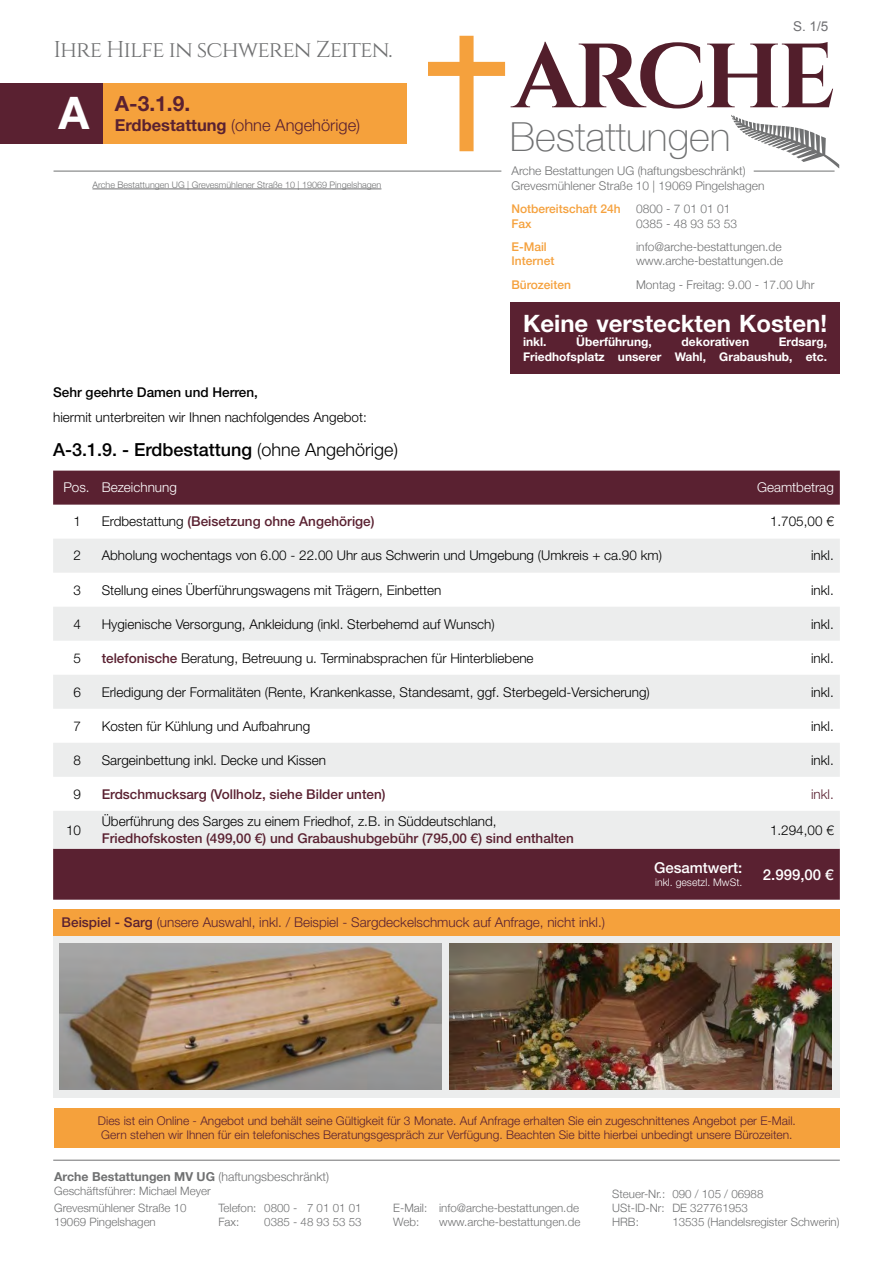
<style>
.page{position:relative;width:893px;height:1263px;background:#fff}
.page>*{position:absolute;margin:0;border:0;box-sizing:border-box;transform-origin:0 0}
.t1{font:700 91.05px "Cinzel";letter-spacing:-.04em;color:#521e2b}
.t2{font:700 45px "Helvetica Neue LT Std";color:#fff}
.t3{font:100 40.05px "Helvetica Neue";color:#707172}
.t4{font:700 24px "Helvetica Neue LT Std";color:#fff}
.t5{font:22.95px "Cinzel";letter-spacing:-.04em;color:#707172}
.t6{font:700 21px "Helvetica Neue LT Std";color:#5a2131}
.t7{font:500 18px "Helvetica Neue LT Std";color:#000}
.t8{font:300 16.5px "Helvetica Neue LT Std";color:#5a2131}
.t9{font:500 15px "Helvetica Neue LT Std";color:#fff}
.t10{font:300 13.5px "Helvetica Neue LT Std";color:#000}
.t11{font:500 13.5px "Helvetica Neue LT Std";color:#5a2131}
.t12{font:300 13.5px "Helvetica Neue LT Std";color:#5a2131}
.t13{font:500 13.5px "Helvetica Neue LT Std";color:#000}
.t14{font:300 13.5px "Helvetica Neue LT Std";color:#fff}
.t15{font:13.5px "Arial";color:#707073}
.t16{font:700 12.3px "Helvetica Neue";color:#707172}
.t17{font:300 12px/14.4px "Helvetica Neue LT Std";color:#5a2131}
.t18{font:300 12px/14.4px "Helvetica Neue";color:#707172}
.t19{font:700 12px/14.4px "Helvetica Neue LT Std";color:#fff;text-align:right}
.t20{font:500 12px "Helvetica Neue";color:#f5a13d}
.t21{font:300 11.55px/13.8px "Helvetica Neue";color:#707172}
.t22{font:300 10.5px "Helvetica Neue LT Std";color:#fff}
.t23{font:300 9px "Helvetica Neue";color:#707172}
.s1{font-weight:700}
.s2{font-weight:300}
.s3{font-weight:300;color:#000}
.s4{font-weight:500;color:#5a2131}
.s5{font-weight:500}
</style>
<div class="page">
<svg style="left:428px;top:36px;width:77px;height:115px"></svg>
<svg style="left:731px;top:115px;width:108px;height:53px"></svg>
<hr style="left:54px;top:171px;width:447px;height:1px;background:#707172">
<hr style="left:754px;top:171px;width:81px;height:1px;background:#707172">
<hr style="left:92px;top:189px;width:289px;height:1px;background:#707172">
<svg style="left:53px;top:471px;width:787px;height:429px;fill:#5a2131"></svg>
<svg style="left:53px;top:539px;width:787px;height:310px;fill:#eceded"></svg>
<div style="left:53px;top:936px;width:787px;height:161px;background:#eceded"></div>
<img style="left:60px;top:943px;width:382px;height:146px">
<img style="left:450px;top:943px;width:382px;height:146px">
<div style="left:53px;top:909px;width:787px;height:27px;background:#f5a13c"></div>
<hr style="left:53px;top:1160px;width:787px;height:1px;background:#707172">
<div style="left:102px;top:83px;width:304px;height:61px;background:#f5a13c"></div>
<div style="left:54px;top:1108px;width:786px;height:40px;background:#f5a13c"></div>
<div style="left:0;top:83px;width:102px;height:61px;background:#5a2131"></div>
<div style="left:510px;top:302px;width:330px;height:71px;background:#5a2131"></div>
<p class="t15" style="left:793px;top:18px;width:37px">S. 1/5</p>
<h3 class="t5" style="left:54px;top:36px;width:340px">Ihre Hilfe in schweren Zeiten.</h3>
<h1 class="t1" style="left:513px;top:21px;width:324px">ARCHE</h1>
<h3 class="t3" style="left:510px;top:106px;width:222px">Bestattungen</h3>
<p class="t18" style="left:511px;top:163px;width:254px">Arche Bestattungen UG (haftungsbeschränkt)<br>Grevesmühlener Straße 10 | 19069 Pingelshagen</p>
<p class="t20" style="left:511px;top:199px;width:111px">Notbereitschaft 24h</p>
<p class="t18" style="left:636px;top:201px;width:96px">0800 - 7 01 01 01</p>
<p class="t20" style="left:511px;top:214px;width:22px">Fax</p>
<p class="t18" style="left:636px;top:215px;width:103px">0385 - 48 93 53 53</p>
<p class="t20" style="left:511px;top:237px;width:37px">E-Mail</p>
<p class="t18" style="left:636px;top:239px;width:147px">info@arche-bestattungen.de</p>
<p class="t20" style="left:511px;top:251px;width:44px">Internet</p>
<p class="t18" style="left:636px;top:253px;width:148px">www.arche-bestattungen.de</p>
<p class="t20" style="left:511px;top:275px;width:61px">Bürozeiten</p>
<p class="t18" style="left:636px;top:276px;width:180px">Montag - Freitag: 9.00 - 17.00 Uhr</p>
<h3 class="t6" style="left:115px;top:90px;width:77px">A-3.1.9.</h3>
<p class="t8" style="left:115px;top:115px;width:247px"><span class="s1">Erdbestattung</span> (ohne Angehörige)</p>
<h2 class="t2" style="left:58px;top:86px;width:32px">A</h2>
<p class="t23" style="left:92px;top:178px;width:290px">Arche Bestattungen UG | Grevesmühlener Straße 10 | 19069 Pingelshagen</p>
<h3 class="t4" style="left:523px;top:308px;width:306px">Keine versteckten Kosten!</h3>
<p class="t19" style="left:523px;top:334px;width:25px">inkl.</p>
<p class="t19" style="left:576px;top:334px;width:77px">Überführung,</p>
<p class="t19" style="left:682px;top:334px;width:69px">dekorativen</p>
<p class="t19" style="left:523px;top:334px;width:306px">Erdsarg,<br>Friedhofsplatz unserer Wahl, Grabaushub, etc.</p>
<p class="t13" style="left:53px;top:384px;width:206px">Sehr geehrte Damen und Herren,</p>
<p class="t10" style="left:53px;top:409px;width:315px">hiermit unterbreiten wir Ihnen nachfolgendes Angebot:</p>
<h3 class="t7" style="left:53px;top:439px;width:346px">A-3.1.9. - Erdbestattung <span class="s2">(ohne Angehörige)</span></h3>
<p class="t14" style="left:63px;top:479px;width:115px">Pos. Bezeichnung</p>
<p class="t14" style="left:757px;top:479px;width:78px">Geamtbetrag</p>
<p class="t10" style="left:74px;top:513px;width:9px">1</p>
<p class="t11" style="left:102px;top:514px;width:274px"><span class="s3">Erdbestattung</span> (Beisetzung ohne Angehörige)</p>
<p class="t10" style="left:770px;top:513px;width:65px">1.705,00 €</p>
<p class="t10" style="left:74px;top:547px;width:9px">2</p>
<p class="t10" style="left:102px;top:547px;width:562px">Abholung wochentags von 6.00 - 22.00 Uhr aus Schwerin und Umgebung (Umkreis + ca.90 km)</p>
<p class="t10" style="left:811px;top:547px;width:24px">inkl.</p>
<p class="t10" style="left:74px;top:581px;width:9px">3</p>
<p class="t10" style="left:102px;top:581px;width:341px">Stellung eines Überführungswagens mit Trägern, Einbetten</p>
<p class="t10" style="left:811px;top:581px;width:24px">inkl.</p>
<p class="t10" style="left:74px;top:615px;width:9px">4</p>
<p class="t10" style="left:102px;top:615px;width:395px">Hygienische Versorgung, Ankleidung (inkl. Sterbehemd auf Wunsch)</p>
<p class="t10" style="left:811px;top:615px;width:24px">inkl.</p>
<p class="t10" style="left:74px;top:649px;width:9px">5</p>
<p class="t10" style="left:102px;top:649px;width:433px"><span class="s4">telefonische</span> Beratung, Betreuung u. Terminabsprachen für Hinterbliebene</p>
<p class="t10" style="left:811px;top:649px;width:24px">inkl.</p>
<p class="t10" style="left:74px;top:683px;width:9px">6</p>
<p class="t10" style="left:102px;top:683px;width:550px">Erledigung der Formalitäten (Rente, Krankenkasse, Standesamt, ggf. Sterbegeld-Versicherung)</p>
<p class="t10" style="left:811px;top:683px;width:24px">inkl.</p>
<p class="t10" style="left:74px;top:717px;width:9px">7</p>
<p class="t10" style="left:102px;top:717px;width:210px">Kosten für Kühlung und Aufbahrung</p>
<p class="t10" style="left:811px;top:717px;width:24px">inkl.</p>
<p class="t10" style="left:74px;top:751px;width:9px">8</p>
<p class="t10" style="left:102px;top:751px;width:226px">Sargeinbettung inkl. Decke und Kissen</p>
<p class="t10" style="left:811px;top:751px;width:24px">inkl.</p>
<p class="t10" style="left:74px;top:786px;width:9px">9</p>
<p class="t11" style="left:102px;top:786px;width:285px">Erdschmucksarg (Vollholz, siehe Bilder unten)</p>
<p class="t12" style="left:811px;top:786px;width:24px">inkl.</p>
<p class="t10" style="left:66px;top:821px;width:17px">10</p>
<p class="t10" style="left:102px;top:813px;width:396px">Überführung des Sarges zu einem Friedhof, z.B. in Süddeutschland,</p>
<p class="t11" style="left:102px;top:830px;width:474px">Friedhofskosten (499,00 €) und Grabaushubgebühr (795,00 €) sind enthalten</p>
<p class="t10" style="left:770px;top:821px;width:65px">1.294,00 €</p>
<p class="t12" style="left:62px;top:914px;width:545px"><span class="s5">Beispiel - Sarg</span> (unsere Auswahl, inkl. / Beispiel - Sargdeckelschmuck auf Anfrage, nicht inkl.)</p>
<p class="t9" style="left:654px;top:859px;width:90px">Gesamtwert:</p>
<p class="t22" style="left:655px;top:876px;width:89px">inkl. gesetzl. MwSt.</p>
<p class="t9" style="left:763px;top:865px;width:72px">2.999,00 €</p>
<p class="t17" style="left:98px;top:1113px;width:699px">Dies ist ein Online - Angebot und behält seine Gültigkeit für 3 Monate. Auf Anfrage erhalten Sie ein zugeschnittenes Angebot per E-Mail.<br>Gern stehen wir Ihnen für ein telefonisches Beratungsgespräch zur Verfügung. Beachten Sie bitte hierbei unbedingt unsere Bürozeiten.</p>
<p class="t16" style="left:54px;top:1167px;width:276px">Arche Bestattungen MV UG <span class="s2">(haftungsbeschränkt)</span></p>
<p class="t21" style="left:54px;top:1183px;width:158px">Geschäftsführer: Michael Meyer</p>
<p class="t21" style="left:218px;top:1200px;width:145px">Telefon: 0800 - 7 01 01 01<br>Fax:</p>
<p class="t21" style="left:54px;top:1200px;width:134px">Grevesmühlener Straße 10<br>19069 Pingelshagen</p>
<p class="t21" style="left:264px;top:1214px;width:99px">0385 - 48 93 53 53</p>
<p class="t21" style="left:393px;top:1200px;width:187px">E-Mail: info@arche-bestattungen.de<br>Web:</p>
<p class="t21" style="left:439px;top:1214px;width:143px">www.arche-bestattungen.de</p>
<p class="t21" style="left:612px;top:1186px;width:153px">Steuer-Nr.: 090 / 105 / 06988<br>USt-ID-Nr: DE 327761953<br>HRB:</p>
<p class="t21" style="left:672px;top:1214px;width:169px">13535 (Handelsregister Schwerin)</p>
</div>
